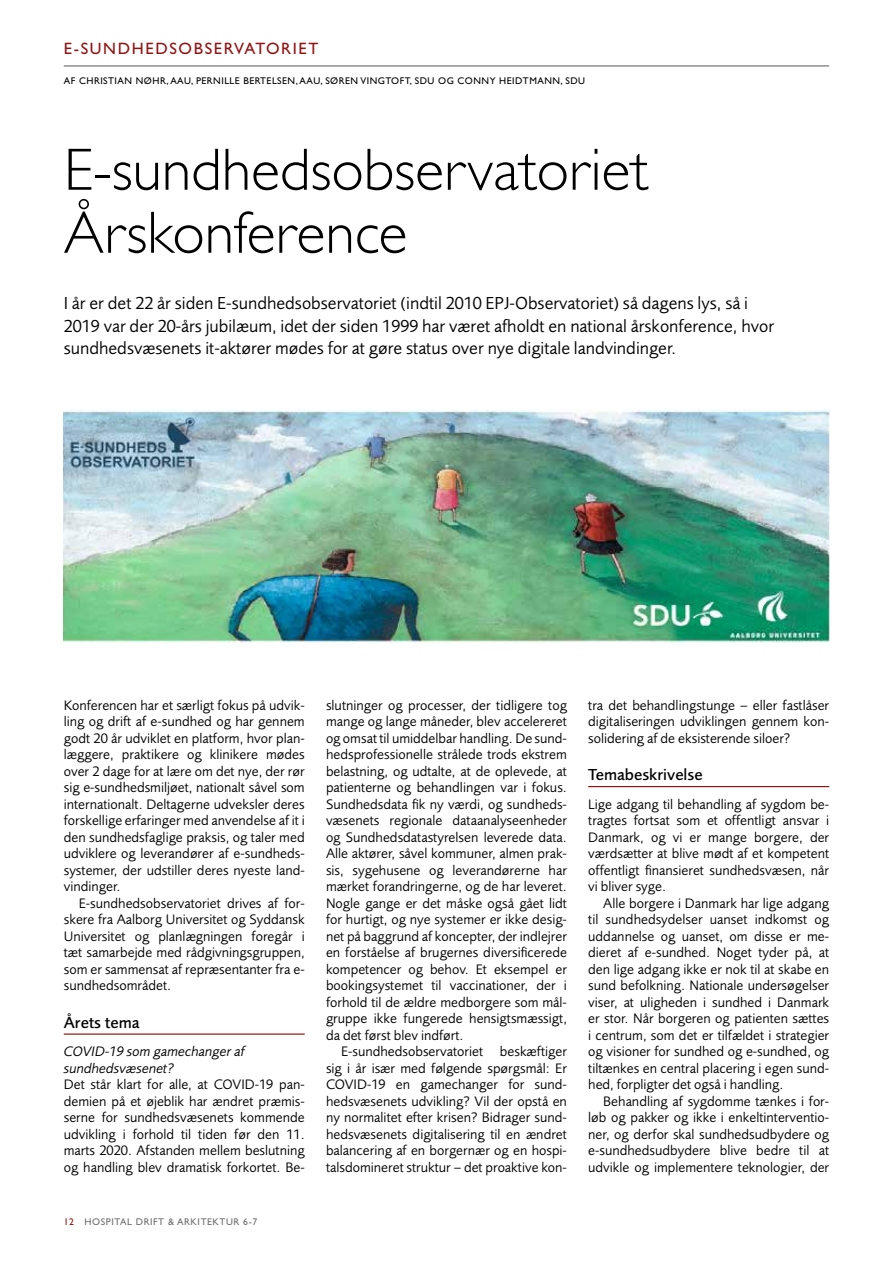
<style>
.page{position:relative;width:893px;height:1263px;background:#fff}
.page>*{position:absolute;margin:0;border:0;box-sizing:border-box;transform-origin:0 0}
.t1{font:300 60px/63px "Gill Sans Std";color:#000}
.t2{font:18px/22.5px "Foundry Sans";color:#000}
.t3{font:500 16.5px "Foundry Sans";color:#000}
.t4{font:16.5px "Gill Sans Std";letter-spacing:.1em;color:#921211}
.t5{font:14.25px/16.5px "Foundry Sans";color:#000;text-align:justify}
.t6{font:italic 14.25px/16.5px "Foundry Sans";color:#000}
.t7{font:9.75px "Gill Sans Std";letter-spacing:.05em;color:#000}
.t8{font:9.75px "Gill Sans Std";letter-spacing:.06em;color:#6e6e6e}
.s1{color:#921211}
</style>
<div class="page">
<hr style="left:64px;top:65px;width:765px;height:1px;background:#565655">
<hr style="left:64px;top:1033px;width:241px;height:2px;background:#921211">
<hr style="left:588px;top:786px;width:241px;height:1px;background:#921211">
<img style="left:64px;top:410px;width:765px;height:233px">
<p class="t4" style="left:64px;top:39px;width:256px">E-SUNDHEDSOBSERVATORIET</p>
<p class="t7" style="left:64px;top:75px;width:523px">AF CHRISTIAN NØHR, AAU, PERNILLE BERTELSEN, AAU, SØREN VINGTOFT, SDU OG CONNY HEIDTMANN, SDU</p>
<h1 class="t1" style="left:64px;top:139px;width:586px">E-sundhedsobservatoriet<br>Årskonference</h1>
<p class="t2" style="left:64px;top:292px;width:712px">I år er det 22 år siden E-sundhedsobservatoriet (indtil 2010 EPJ-Observatoriet) så dagens lys, så i<br>2019 var der 20-års jubilæum, idet der siden 1999 har været afholdt en national årskonference, hvor sundhedsvæsenets it-aktører mødes for at gøre status over nye digitale landvindinger.</p>
<p class="t5" style="left:64px;top:697px;width:242px">Konferencen har et særligt fokus på udvik&shy;ling og drift af e-sundhed og har gennem godt 20 år udviklet en platform, hvor plan&shy;læggere, praktikere og klinikere mødes over 2 dage for at lære om det nye, der rør sig e-sundhedsmiljøet, nationalt såvel som internationalt. Deltagerne udveksler deres forskellige erfaringer med anvendelse af it i den sundhedsfaglige praksis, og taler med udviklere og leverandører af e-sundheds&shy;systemer, der udstiller deres nyeste land&shy;vindinger.</p>
<p class="t5" style="left:64px;top:895px;width:242px;text-indent:15px">E-sundhedsobservatoriet drives af for&shy;skere fra Aalborg Universitet og Syddansk Universitet og planlægningen foregår i tæt samarbejde med rådgivningsgruppen, som er sammensat af repræsentanter fra e&shy;sundhedsområdet.</p>
<p class="t3" style="left:64px;top:1012px;width:77px">Årets tema</p>
<p class="t6" style="left:64px;top:1043px;width:183px">COVID-19 som gamechanger af sundhedsvæsenet?</p>
<p class="t5" style="left:64px;top:1076px;width:242px">Det står klart for alle, at COVID-19 pan&shy;demien på et øjeblik har ændret præmis&shy;serne for sundhedsvæsenets kommende udvikling i forhold til tiden før den 11. marts 2020. Afstanden mellem beslutning og handling blev dramatisk forkortet. Be-</p>
<p class="t8" style="left:64px;top:1216px;width:195px"><span class="s1">12</span> HOSPITAL DRIFT &amp; ARKITEKTUR 6-7</p>
<p class="t5" style="left:326px;top:697px;width:242px">slutninger og processer, der tidligere tog mange og lange måneder, blev accelereret og omsat til umiddelbar handling. De sund&shy;hedsprofessionelle strålede trods ekstrem belastning, og udtalte, at de oplevede, at patienterne og behandlingen var i fokus.<br>Sundhedsdata fik ny værdi, og sundheds&shy;væsenets regionale dataanalyseenheder og Sundhedsdatastyrelsen leverede data.<br>Alle aktører, såvel kommuner, almen prak&shy;sis, sygehusene og leverandørerne har mærket forandringerne, og de har leveret.<br>Nogle gange er det måske også gået lidt for hurtigt, og nye systemer er ikke desig&shy;net på baggrund af koncepter, der indlejrer en forståelse af brugernes diversificerede kompetencer og behov. Et eksempel er bookingsystemet til vaccinationer, der i forhold til de ældre medborgere som mål&shy;gruppe ikke fungerede hensigtsmæssigt, da det først blev indført.</p>
<p class="t5" style="left:326px;top:1043px;width:242px;text-indent:15px">E-sundhedsobservatoriet beskæftiger sig i år især med følgende spørgsmål: Er COVID-19 en gamechanger for sund&shy;hedsvæsenets udvikling? Vil der opstå en ny normalitet efter krisen? Bidrager sund&shy;hedsvæsenets digitalisering til en ændret balancering af en borgernær og en hospi&shy;talsdomineret struktur – det proaktive kon-</p>
<p class="t5" style="left:588px;top:697px;width:242px">tra det behandlingstunge – eller fastlåser digitaliseringen udviklingen gennem kon&shy;solidering af de eksisterende siloer?</p>
<p class="t3" style="left:588px;top:765px;width:116px">Temabeskrivelse</p>
<p class="t5" style="left:588px;top:796px;width:242px">Lige adgang til behandling af sygdom be&shy;tragtes fortsat som et offentligt ansvar i Danmark, og vi er mange borgere, der værdsætter at blive mødt af et kompetent offentligt finansieret sundhedsvæsen, når vi bliver syge.</p>
<p class="t5" style="left:588px;top:895px;width:242px;text-indent:15px">Alle borgere i Danmark har lige adgang til sundhedsydelser uanset indkomst og uddannelse og uanset, om disse er me&shy;dieret af e-sundhed. Noget tyder på, at den lige adgang ikke er nok til at skabe en sund befolkning. Nationale undersøgelser viser, at uligheden i sundhed i Danmark er stor. Når borgeren og patienten sættes i centrum, som det er tilfældet i strategier og visioner for sundhed og e-sundhed, og tiltænkes en central placering i egen sund&shy;hed, forpligter det også i handling.</p>
<p class="t5" style="left:588px;top:1093px;width:242px;text-indent:15px">Behandling af sygdomme tænkes i for&shy;løb og pakker og ikke i enkeltinterventio&shy;ner, og derfor skal sundhedsudbydere og e-sundhedsudbydere blive bedre til at udvikle og implementere teknologier, der</p>
</div>
